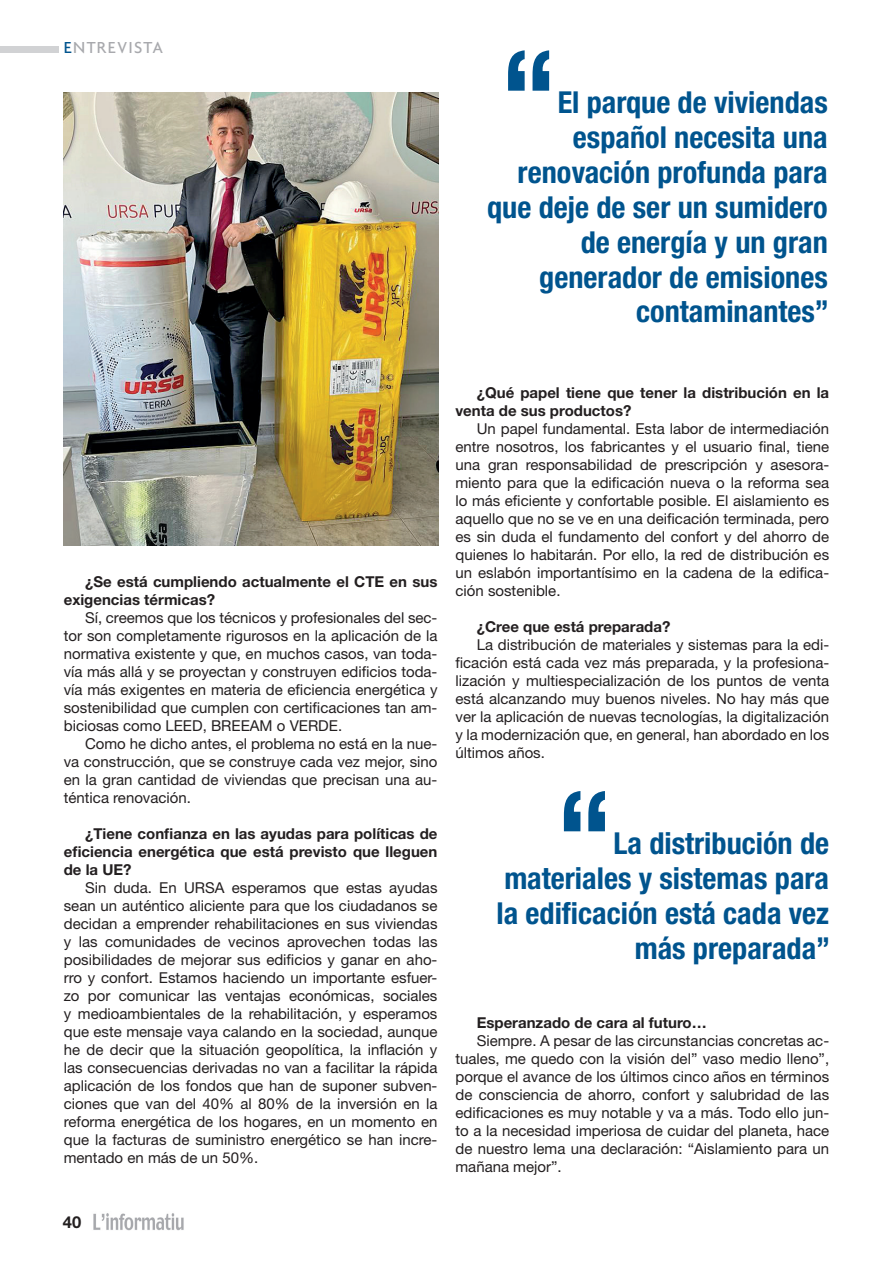
<style>
.page{position:relative;width:893px;height:1263px;background:#fff}
.page>*{position:absolute;margin:0;border:0;box-sizing:border-box;transform-origin:0 0}
.t1{font:700 condensed 125.55px "Helvetica Neue";color:#00548e}
.t2{font:700 condensed 30.3px/34.8px "Helvetica Neue";color:#00548e;text-align:right}
.t3{font:500 17.25px "Agenda";letter-spacing:.08em;color:#a8a9ad}
.t4{font:700 16.5px "Helvetica Neue";color:#231f20}
.t5{font:15px/18px "Helvetica Neue";color:#231f20;text-align:justify}
.t6{font:700 15px/18px "Helvetica Neue";color:#231f20}
.s1{color:#00548e}
</style>
<div class="page">
<img style="left:93px;top:1213px;width:91px;height:17px">
<div style="left:0;top:47px;width:58px;height:6px;background:#d1d2d4"></div>
<img style="left:64px;top:93px;width:375px;height:453px">
<p class="t3" style="left:64px;top:37px;width:101px"><span class="s1">E</span>NTREVISTA</p>
<p class="t1" style="left:499px;top:19px;width:60px">“</p>
<p class="t2" style="left:487px;top:85px;width:343px">El parque de viviendas español necesita una renovación profunda para que deje de ser un sumidero de energía y un gran generador de emisiones contaminantes”</p>
<p class="t6" style="left:64px;top:572px;width:375px;text-indent:21px">¿Se está cumpliendo actualmente el CTE en sus exigencias térmicas?</p>
<p class="t5" style="left:64px;top:609px;width:375px;text-indent:21px">Sí, creemos que los técnicos y profesionales del sec&shy;tor son completamente rigurosos en la aplicación de la normativa existente y que, en muchos casos, van toda&shy;vía más allá y se proyectan y construyen edificios toda&shy;vía más exigentes en materia de eficiencia energética y sostenibilidad que cumplen con certificaciones tan am&shy;biciosas como LEED, BREEAM o VERDE.</p>
<p class="t5" style="left:64px;top:735px;width:375px;text-indent:21px">Como he dicho antes, el problema no está en la nue&shy;va construcción, que se construye cada vez mejor, sino en la gran cantidad de viviendas que precisan una au&shy;téntica renovación.</p>
<p class="t6" style="left:64px;top:824px;width:375px;text-align:justify;text-indent:21px">¿Tiene confianza en las ayudas para políticas de eficiencia energética que está previsto que lleguen de la UE?</p>
<p class="t5" style="left:64px;top:879px;width:375px;text-indent:21px">Sin duda. En URSA esperamos que estas ayudas sean un auténtico aliciente para que los ciudadanos se decidan a emprender rehabilitaciones en sus viviendas y las comunidades de vecinos aprovechen todas las posibilidades de mejorar sus edificios y ganar en aho&shy;rro y confort. Estamos haciendo un importante esfuer&shy;zo por comunicar las ventajas económicas, sociales y medioambientales de la rehabilitación, y esperamos que este mensaje vaya calando en la sociedad, aunque he de decir que la situación geopolítica, la inflación y las consecuencias derivadas no van a facilitar la rápida aplicación de los fondos que han de suponer subven&shy;ciones que van del 40% al 80% de la inversión en la reforma energética de los hogares, en un momento en que la facturas de suministro energético se han incre&shy;mentado en más de un 50%.</p>
<p class="t4" style="left:63px;top:1212px;width:20px">40</p>
<p class="t6" style="left:455px;top:383px;width:375px;text-indent:21px">¿Qué papel tiene que tener la distribución en la venta de sus productos?</p>
<p class="t5" style="left:455px;top:419px;width:375px;text-indent:21px">Un papel fundamental. Esta labor de intermediación entre nosotros, los fabricantes y el usuario final, tiene una gran responsabilidad de prescripción y asesora&shy;miento para que la edificación nueva o la reforma sea lo más eficiente y confortable posible. El aislamiento es aquello que no se ve en una deificación terminada, pero es sin duda el fundamento del confort y del ahorro de quienes lo habitarán. Por ello, la red de distribución es un eslabón importantísimo en la cadena de la edifica&shy;ción sostenible.</p>
<p class="t6" style="left:477px;top:617px;width:195px">¿Cree que está preparada?</p>
<p class="t5" style="left:455px;top:635px;width:375px;text-indent:21px">La distribución de materiales y sistemas para la edi&shy;ficación está cada vez más preparada, y la profesiona&shy;lización y multiespecialización de los puntos de venta está alcanzando muy buenos niveles. No hay más que ver la aplicación de nuevas tecnologías, la digitalización y la modernización que, en general, han abordado en los últimos años.</p>
<p class="t1" style="left:555px;top:760px;width:60px">“</p>
<p class="t2" style="left:496px;top:825px;width:335px">La distribución de materiales y sistemas para la edificación está cada vez más preparada”</p>
<p class="t6" style="left:477px;top:1013px;width:232px">Esperanzado de cara al futuro…</p>
<p class="t5" style="left:455px;top:1031px;width:375px;text-indent:21px">Siempre. A pesar de las circunstancias concretas ac&shy;tuales, me quedo con la visión del” vaso medio lleno”, porque el avance de los últimos cinco años en términos de consciencia de ahorro, confort y salubridad de las edificaciones es muy notable y va a más. Todo ello jun&shy;to a la necesidad imperiosa de cuidar del planeta, hace de nuestro lema una declaración: “Aislamiento para un mañana mejor”.</p>
</div>
